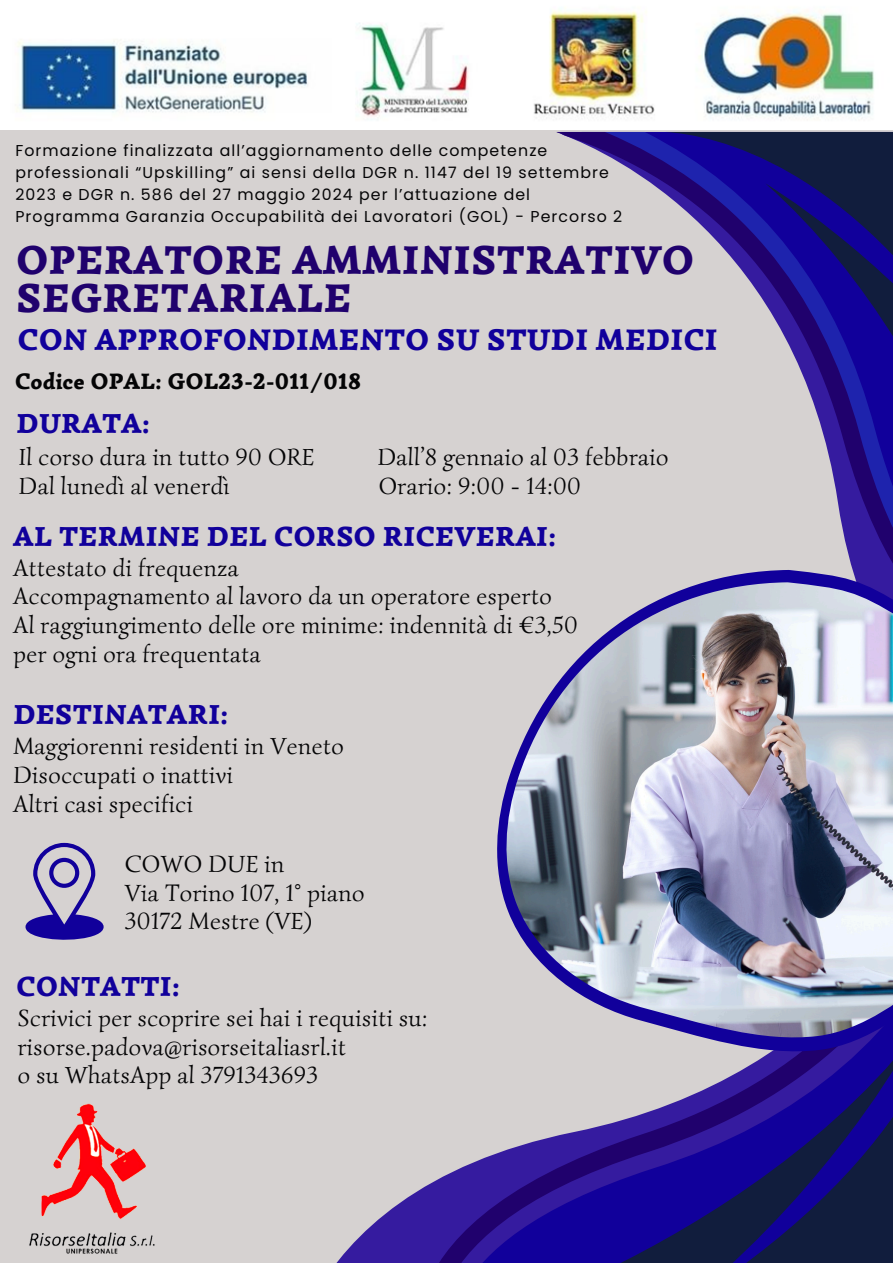
<style>
.page{position:relative;width:893px;height:1263px;background:#d6d2d1}
.page>*{position:absolute;margin:0;border:0;box-sizing:border-box;transform-origin:0 0}
.t1{font:900 40.5px/37.7px "Simonetta";letter-spacing:.02em;color:#20016d}
.t2{font:900 30px "Simonetta";letter-spacing:.02em;color:#11009b}
.t3{font:900 27.75px "Simonetta";letter-spacing:.02em;color:#11009b}
.t4{font:24.15px/28.7px "Simonetta";letter-spacing:.02em;color:#040405}
.t5{font:24px/28.7px "Simonetta";letter-spacing:.02em;color:#040405}
.t6{font:900 22.5px "Simonetta";letter-spacing:.02em;color:#040405}
.t7{font:15.75px/21.9px "Poppins";letter-spacing:.07em;color:#040405}
</style>
<div class="page">
<img style="left:0;top:0;width:893px;height:130px">
<img style="left:29px;top:1103px;width:126px;height:151px">
<svg style="left:556px;top:131px;width:337px;height:439px"></svg>
<svg style="left:665px;top:132px;width:228px;height:229px"></svg>
<svg style="left:765px;top:184px;width:128px;height:313px"></svg>
<svg style="left:336px;top:1201px;width:67px;height:62px;fill:#351b9f"></svg>
<svg style="left:403px;top:1131px;width:172px;height:132px;fill:#351b9f"></svg>
<svg style="left:575px;top:1052px;width:318px;height:211px"></svg>
<svg style="left:497px;top:570px;width:396px;height:482px"></svg>
<img style="left:506px;top:582px;width:387px;height:455px">
<svg style="left:26px;top:843px;width:78px;height:97px"></svg>
<h2 class="t7" style="left:15px;top:140px;width:608px">Formazione finalizzata all’aggiornamento delle competenze professionali “Upskilling” ai sensi della DGR n. 1147 del 19 settembre 2023 e DGR n. 586 del 27 maggio 2024 per l’attuazione del Programma Garanzia Occupabilità dei Lavoratori (GOL) - Percorso 2</h2>
<h1 class="t1" style="left:16px;top:242px;width:678px">OPERATORE AMMINISTRATIVO<br>SEGRETARIALE</h1>
<p class="t2" style="left:18px;top:322px;width:701px">CON APPROFONDIMENTO SU STUDI MEDICI</p>
<p class="t6" style="left:15px;top:367px;width:348px">Codice OPAL: GOL23-2-011/018</p>
<h3 class="t3" style="left:16px;top:407px;width:135px">DURATA:</h3>
<h2 class="t5" style="left:19px;top:442px;width:297px">Il corso dura in tutto 90 ORE</h2>
<h2 class="t5" style="left:378px;top:442px;width:292px">Dall’8 gennaio al 03 febbraio</h2>
<h2 class="t5" style="left:19px;top:471px;width:212px">Dal lunedì al venerdì</h2>
<h2 class="t5" style="left:379px;top:471px;width:204px">Orario: 9:00 - 14:00</h2>
<h4 class="t3" style="left:13px;top:519px;width:544px">AL TERMINE DEL CORSO RICEVERAI:</h4>
<h2 class="t5" style="left:13px;top:553px;width:566px">Attestato di frequenza<br>Accompagnamento al lavoro da un operatore esperto Al raggiungimento delle ore minime: indennità di €3,50 per ogni ora frequentata</h2>
<h4 class="t3" style="left:13px;top:698px;width:216px">DESTINATARI:</h4>
<h2 class="t5" style="left:13px;top:732px;width:332px">Maggiorenni residenti in Veneto<br>Disoccupati o inattivi<br>Altri casi specifici</h2>
<h4 class="t4" style="left:125px;top:849px;width:241px">COWO DUE in<br>Via Torino 107, 1° piano<br>30172 Mestre (VE)</h4>
<p class="t3" style="left:16px;top:969px;width:165px">CONTATTI:</p>
<p class="t5" style="left:18px;top:1003px;width:411px">Scrivici per scoprire sei hai i requisiti su: risorse.padova@risorseitaliasrl.it<br>o su WhatsApp al 3791343693</p>
</div>
